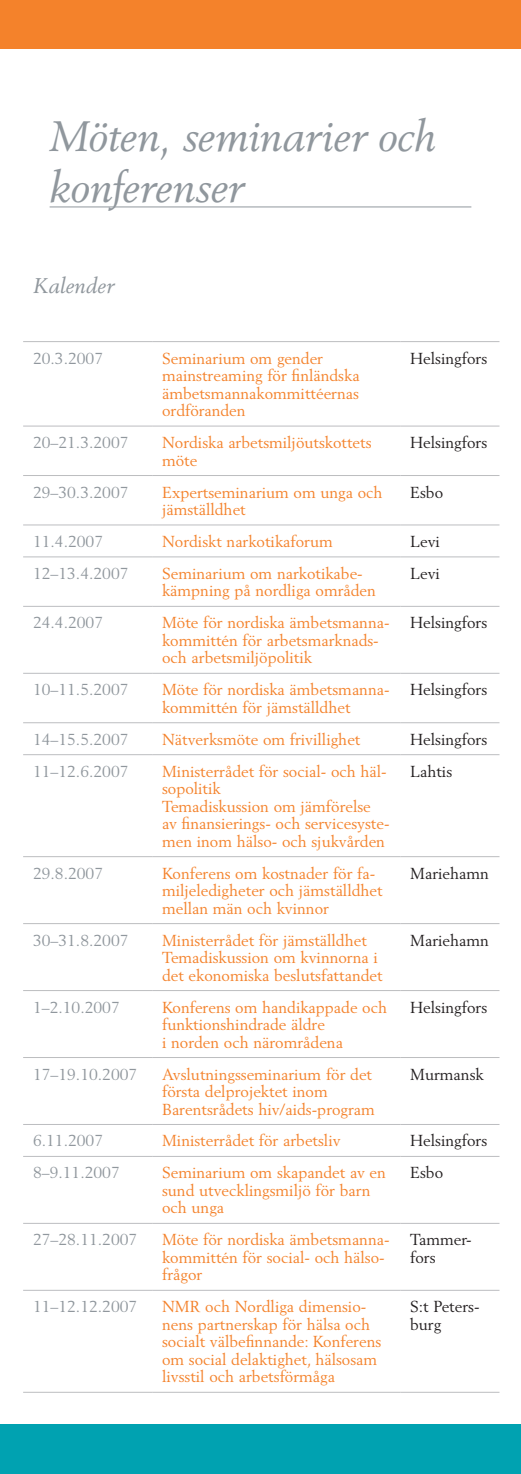
<style>
.page{position:relative;width:521px;height:1474px;background:#fff}
.page>*{position:absolute;margin:0;border:0;box-sizing:border-box;transform-origin:0 0}
.t1{font:italic 42px/50.4px "Berling";letter-spacing:-.005em;color:#90979d}
.t2{font:italic 21px "Berling";letter-spacing:.01em;color:#90979d}
.t3{font:15.75px/17.5px "Berling";color:#f4822b}
.t4{font:15.75px "Berling";color:#90979d}
.t5{font:15.75px/17.5px "Berling";color:#231f20}
</style>
<div class="page">
<hr style="left:50px;top:206px;width:421px;height:1px;background:#90979d">
<div style="left:0;top:1424px;width:521px;height:49px;background:#00a2b1"></div>
<div style="left:0;top:0;width:521px;height:49px;background:#f4822b"></div>
<hr style="left:23px;top:341px;width:129px;height:1px;background:#bcbdc0">
<hr style="left:152px;top:341px;width:248px;height:1px;background:#bcbdc0">
<hr style="left:400px;top:341px;width:99px;height:1px;background:#bcbdc0">
<hr style="left:23px;top:425px;width:129px;height:1px;background:#bcbdc0">
<hr style="left:152px;top:425px;width:248px;height:1px;background:#bcbdc0">
<hr style="left:400px;top:425px;width:99px;height:1px;background:#bcbdc0">
<hr style="left:23px;top:475px;width:129px;height:1px;background:#bcbdc0">
<hr style="left:152px;top:475px;width:248px;height:1px;background:#bcbdc0">
<hr style="left:400px;top:475px;width:99px;height:1px;background:#bcbdc0">
<hr style="left:23px;top:524px;width:129px;height:1px;background:#bcbdc0">
<hr style="left:152px;top:524px;width:248px;height:1px;background:#bcbdc0">
<hr style="left:400px;top:524px;width:99px;height:1px;background:#bcbdc0">
<hr style="left:23px;top:556px;width:129px;height:1px;background:#bcbdc0">
<hr style="left:152px;top:556px;width:248px;height:1px;background:#bcbdc0">
<hr style="left:400px;top:556px;width:99px;height:1px;background:#bcbdc0">
<hr style="left:23px;top:606px;width:129px;height:1px;background:#bcbdc0">
<hr style="left:152px;top:606px;width:248px;height:1px;background:#bcbdc0">
<hr style="left:400px;top:606px;width:99px;height:1px;background:#bcbdc0">
<hr style="left:23px;top:673px;width:129px;height:1px;background:#bcbdc0">
<hr style="left:152px;top:673px;width:248px;height:1px;background:#bcbdc0">
<hr style="left:400px;top:673px;width:99px;height:1px;background:#bcbdc0">
<hr style="left:23px;top:722px;width:129px;height:1px;background:#bcbdc0">
<hr style="left:152px;top:722px;width:248px;height:1px;background:#bcbdc0">
<hr style="left:400px;top:722px;width:99px;height:1px;background:#bcbdc0">
<hr style="left:23px;top:754px;width:129px;height:1px;background:#bcbdc0">
<hr style="left:152px;top:754px;width:248px;height:1px;background:#bcbdc0">
<hr style="left:400px;top:754px;width:99px;height:1px;background:#bcbdc0">
<hr style="left:23px;top:856px;width:129px;height:1px;background:#bcbdc0">
<hr style="left:152px;top:856px;width:248px;height:1px;background:#bcbdc0">
<hr style="left:400px;top:856px;width:99px;height:1px;background:#bcbdc0">
<hr style="left:23px;top:923px;width:129px;height:1px;background:#bcbdc0">
<hr style="left:152px;top:923px;width:248px;height:1px;background:#bcbdc0">
<hr style="left:400px;top:923px;width:99px;height:1px;background:#bcbdc0">
<hr style="left:23px;top:990px;width:129px;height:1px;background:#bcbdc0">
<hr style="left:152px;top:990px;width:248px;height:1px;background:#bcbdc0">
<hr style="left:400px;top:990px;width:99px;height:1px;background:#bcbdc0">
<hr style="left:23px;top:1057px;width:129px;height:1px;background:#bcbdc0">
<hr style="left:152px;top:1057px;width:248px;height:1px;background:#bcbdc0">
<hr style="left:400px;top:1057px;width:99px;height:1px;background:#bcbdc0">
<hr style="left:23px;top:1124px;width:129px;height:1px;background:#bcbdc0">
<hr style="left:152px;top:1124px;width:248px;height:1px;background:#bcbdc0">
<hr style="left:400px;top:1124px;width:99px;height:1px;background:#bcbdc0">
<hr style="left:23px;top:1155px;width:129px;height:1px;background:#bcbdc0">
<hr style="left:152px;top:1155px;width:248px;height:1px;background:#bcbdc0">
<hr style="left:400px;top:1155px;width:99px;height:1px;background:#bcbdc0">
<hr style="left:23px;top:1222px;width:129px;height:1px;background:#bcbdc0">
<hr style="left:152px;top:1222px;width:248px;height:1px;background:#bcbdc0">
<hr style="left:400px;top:1222px;width:99px;height:1px;background:#bcbdc0">
<hr style="left:23px;top:1289px;width:129px;height:1px;background:#bcbdc0">
<hr style="left:152px;top:1289px;width:248px;height:1px;background:#bcbdc0">
<hr style="left:400px;top:1289px;width:99px;height:1px;background:#bcbdc0">
<hr style="left:23px;top:1391px;width:129px;height:1px;background:#bcbdc0">
<hr style="left:152px;top:1391px;width:248px;height:1px;background:#bcbdc0">
<hr style="left:400px;top:1391px;width:99px;height:1px;background:#bcbdc0">
<h1 class="t1" style="left:50px;top:111px;width:388px">Möten, seminarier och konferenser</h1>
<h2 class="t2" style="left:33px;top:273px;width:83px">Kalender</h2>
<p class="t4" style="left:33px;top:348px;width:72px">20.3.2007</p>
<p class="t3" style="left:162px;top:349px;width:199px">Seminarium om gender mainstreaming för finländska ämbetsmannakommittéernas ordföranden</p>
<p class="t5" style="left:410px;top:349px;width:78px">Helsingfors</p>
<p class="t4" style="left:33px;top:433px;width:97px">20–21.3.2007</p>
<p class="t3" style="left:162px;top:433px;width:211px">Nordiska arbetsmiljöutskottets möte</p>
<p class="t5" style="left:410px;top:433px;width:78px">Helsingfors</p>
<p class="t4" style="left:33px;top:482px;width:97px">29–30.3.2007</p>
<p class="t3" style="left:162px;top:483px;width:222px">Expertseminarium om unga och jämställdhet</p>
<p class="t5" style="left:410px;top:483px;width:34px">Esbo</p>
<p class="t4" style="left:33px;top:532px;width:72px">11.4.2007</p>
<p class="t3" style="left:162px;top:532px;width:172px">Nordiskt narkotikaforum</p>
<p class="t5" style="left:410px;top:532px;width:31px">Levi</p>
<p class="t4" style="left:33px;top:564px;width:97px">12–13.4.2007</p>
<p class="t3" style="left:162px;top:564px;width:215px">Seminarium om narkotikabe&shy;kämpning på nordliga områden</p>
<p class="t5" style="left:410px;top:564px;width:31px">Levi</p>
<p class="t4" style="left:33px;top:613px;width:72px">24.4.2007</p>
<p class="t3" style="left:162px;top:614px;width:229px">Möte för nordiska ämbetsmanna&shy;kommittén för arbetsmarknads&shy;och arbetsmiljöpolitik</p>
<p class="t5" style="left:410px;top:614px;width:78px">Helsingfors</p>
<p class="t4" style="left:33px;top:680px;width:97px">10–11.5.2007</p>
<p class="t3" style="left:162px;top:681px;width:229px">Möte för nordiska ämbetsmanna&shy;kommittén för jämställdhet</p>
<p class="t5" style="left:410px;top:681px;width:78px">Helsingfors</p>
<p class="t4" style="left:33px;top:729px;width:97px">14–15.5.2007</p>
<p class="t3" style="left:162px;top:730px;width:200px">Nätverksmöte om frivillighet</p>
<p class="t5" style="left:410px;top:730px;width:78px">Helsingfors</p>
<p class="t4" style="left:33px;top:761px;width:97px">11–12.6.2007</p>
<p class="t3" style="left:162px;top:762px;width:229px">Ministerrådet för social- och häl&shy;sopolitik<br>Temadiskussion om jämförelse av finansierings- och servicesyste&shy;men inom hälso- och sjukvården</p>
<p class="t5" style="left:410px;top:762px;width:44px">Lahtis</p>
<p class="t4" style="left:33px;top:863px;width:72px">29.8.2007</p>
<p class="t3" style="left:162px;top:864px;width:222px">Konferens om kostnader för fa&shy;miljeledigheter och jämställdhet mellan män och kvinnor</p>
<p class="t5" style="left:410px;top:864px;width:80px">Mariehamn</p>
<p class="t4" style="left:33px;top:930px;width:97px">30–31.8.2007</p>
<p class="t3" style="left:162px;top:931px;width:222px">Ministerrådet för jämställdhet<br>Temadiskussion om kvinnorna i det ekonomiska beslutsfattandet</p>
<p class="t5" style="left:410px;top:931px;width:80px">Mariehamn</p>
<p class="t4" style="left:33px;top:997px;width:88px">1–2.10.2007</p>
<p class="t3" style="left:162px;top:998px;width:226px">Konferens om handikappade och funktionshindrade äldre<br>i norden och närområdena</p>
<p class="t5" style="left:410px;top:998px;width:78px">Helsingfors</p>
<p class="t4" style="left:33px;top:1064px;width:106px">17–19.10.2007</p>
<p class="t3" style="left:162px;top:1065px;width:214px">Avslutningsseminarium för det första delprojektet inom<br>Barentsrådets hiv/aids-program</p>
<p class="t5" style="left:410px;top:1065px;width:75px">Murmansk</p>
<p class="t4" style="left:33px;top:1131px;width:72px">6.11.2007</p>
<p class="t3" style="left:162px;top:1131px;width:180px">Ministerrådet för arbetsliv</p>
<p class="t5" style="left:410px;top:1131px;width:78px">Helsingfors</p>
<p class="t4" style="left:33px;top:1163px;width:88px">8–9.11.2007</p>
<p class="t3" style="left:162px;top:1163px;width:225px">Seminarium om skapandet av en sund utvecklingsmiljö för barn och unga</p>
<p class="t5" style="left:410px;top:1163px;width:34px">Esbo</p>
<p class="t4" style="left:33px;top:1230px;width:106px">27–28.11.2007</p>
<p class="t3" style="left:162px;top:1230px;width:229px">Möte för nordiska ämbetsmanna&shy;kommittén för social- och hälso&shy;frågor</p>
<p class="t5" style="left:410px;top:1230px;width:63px">Tammer&shy;fors</p>
<p class="t4" style="left:33px;top:1297px;width:106px">11–12.12.2007</p>
<p class="t3" style="left:162px;top:1297px;width:221px">NMR och Nordliga dimensio&shy;nens partnerskap för hälsa och socialt välbefinnande: Konferens om social delaktighet, hälsosam livsstil och arbetsförmåga</p>
<p class="t5" style="left:410px;top:1297px;width:71px">S:t Peters&shy;burg</p>
</div>
